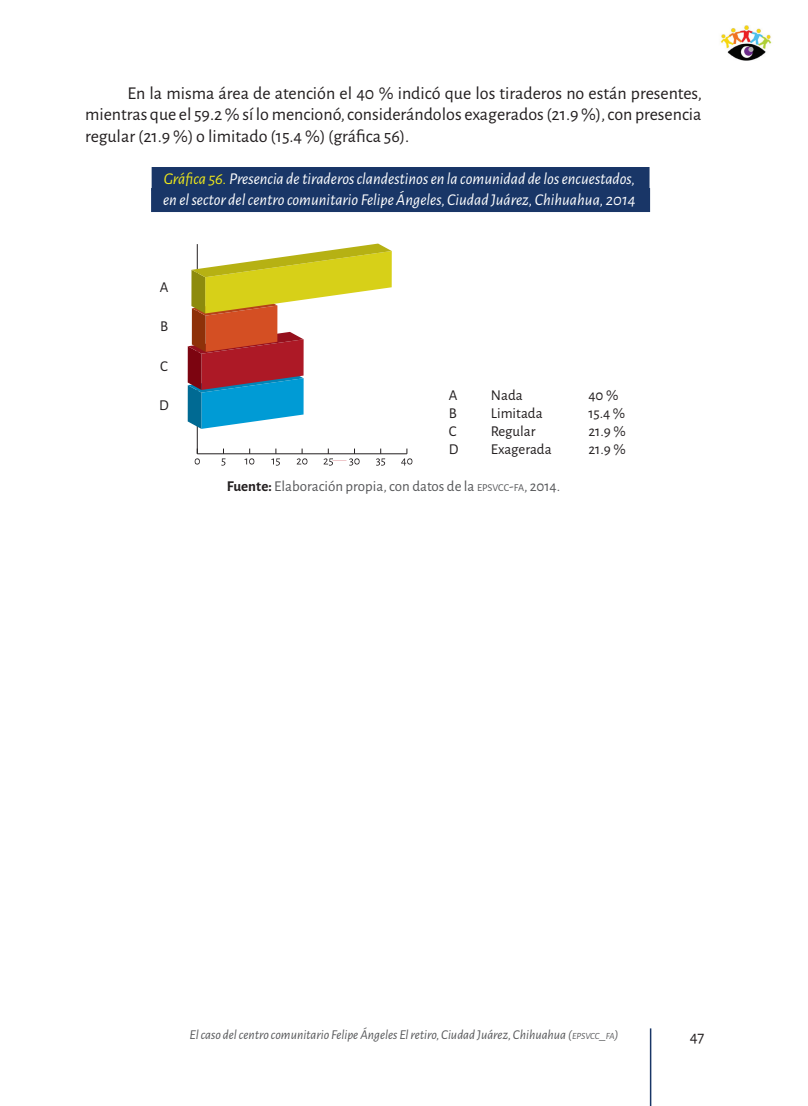
<style>
.page{position:relative;width:808px;height:1106px;background:#fff}
.page>*{position:absolute;margin:0;border:0;box-sizing:border-box;transform-origin:0 0}
.t1{font:18px/21px "Alegreya Sans";color:#231f20;text-align:justify}
.t2{font:italic 16.5px/21px "Alegreya Sans";color:#fff}
.t3{font:16.5px "Alegreya Sans";color:#231f20}
.t4{font:15px "Alegreya Sans";color:#231f20}
.t5{font:15px "Alegreya Sans";color:#57585a}
.t6{font:italic 13.5px "Alegreya Sans";color:#57585a}
.s1{color:#f1ea1a}
.s2{font-weight:700;color:#231f20}
.s3{font-size:10.5px}
.s4{font-style:inherit}
.s5{font-size:9.45px}
</style>
<div class="page">
<hr style="left:650px;top:1028px;width:1px;height:78px;background:#193667">
<img style="left:720px;top:25px;width:52px;height:30px">
<svg style="left:731px;top:55px;width:32px;height:6px"></svg>
<div style="left:152px;top:167px;width:497px;height:24px;background:#193667"></div>
<div style="left:151px;top:188px;width:499px;height:24px;background:#193667"></div>
<hr style="left:197px;top:244px;width:1px;height:210px;background:#231f20">
<hr style="left:197px;top:453px;width:210px;height:1px;background:#231f20">
<svg style="left:195px;top:448px;width:5px;height:16px"></svg>
<svg style="left:221px;top:448px;width:4px;height:17px"></svg>
<svg style="left:245px;top:448px;width:9px;height:16px"></svg>
<svg style="left:271px;top:448px;width:9px;height:17px"></svg>
<svg style="left:297px;top:448px;width:10px;height:16px"></svg>
<svg style="left:324px;top:448px;width:9px;height:17px"></svg>
<svg style="left:349px;top:448px;width:11px;height:17px"></svg>
<svg style="left:376px;top:448px;width:9px;height:17px"></svg>
<svg style="left:401px;top:448px;width:11px;height:17px"></svg>
<svg style="left:188px;top:243px;width:204px;height:186px"></svg>
<p class="t1" style="left:85px;top:82px;width:618px;text-indent:43px">En la misma área de atención el 40 % indicó que los tiraderos no están presentes, mientras que el 59.2 % sí lo mencionó, considerándolos exagerados (21.9 %), con presencia regular (21.9 %) o limitado (15.4 %) (gráfica 56).</p>
<p class="t2" style="left:163px;top:167px;width:474px"><span class="s1">Gráfica 56.</span> Presencia de tiraderos clandestinos en la comunidad de los encuestados, en el sector del centro comunitario Felipe Ángeles, Ciudad Juárez, Chihuahua, 2014</p>
<p class="t4" style="left:160px;top:277px;width:10px">A</p>
<p class="t4" style="left:160px;top:316px;width:10px">B</p>
<p class="t4" style="left:160px;top:356px;width:9px">C</p>
<p class="t4" style="left:159px;top:395px;width:11px">D</p>
<p class="t4" style="left:449px;top:384px;width:10px">A</p>
<p class="t4" style="left:491px;top:384px;width:33px">Nada</p>
<p class="t4" style="left:588px;top:384px;width:31px">40 %</p>
<p class="t4" style="left:449px;top:402px;width:10px">B</p>
<p class="t4" style="left:491px;top:402px;width:53px">Limitada</p>
<p class="t4" style="left:588px;top:402px;width:38px">15.4 %</p>
<p class="t4" style="left:449px;top:420px;width:9px">C</p>
<p class="t4" style="left:491px;top:420px;width:46px">Regular</p>
<p class="t4" style="left:588px;top:420px;width:39px">21.9 %</p>
<p class="t4" style="left:449px;top:438px;width:11px">D</p>
<p class="t4" style="left:491px;top:438px;width:62px">Exagerada</p>
<p class="t4" style="left:588px;top:438px;width:39px">21.9 %</p>
<p class="t5" style="left:227px;top:476px;width:335px"><span class="s2">Fuente:</span> Elaboración propia, con datos de la <span class="s3">EPSVCC</span><span class="s4">-</span><span class="s3">FA</span>, 2014.</p>
<p class="t6" style="left:189px;top:1025px;width:431px">El caso del centro comunitario Felipe Ángeles El retiro, Ciudad Juárez, Chihuahua (<span class="s5">EPSVCC</span><span class="s4">_</span><span class="s5">FA</span>)</p>
<p class="t3" style="left:690px;top:1025px;width:16px">47</p>
</div>
